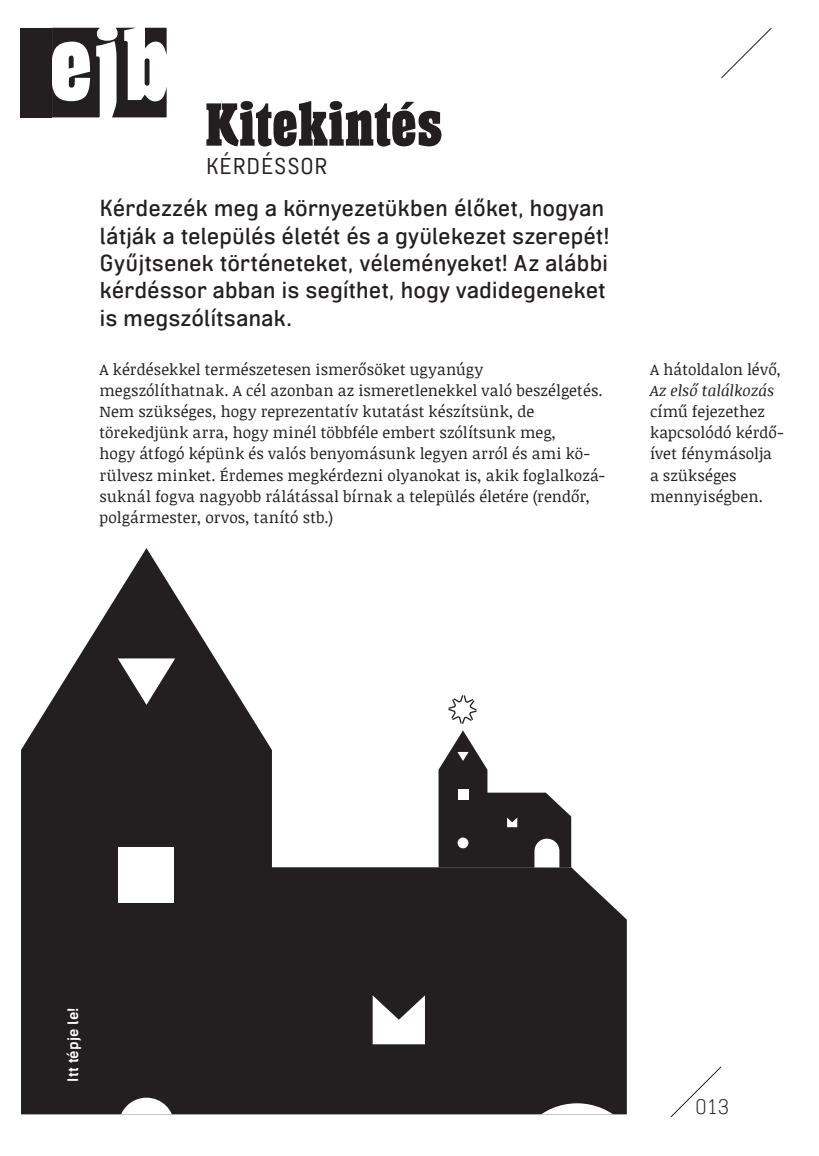
<style>
.page{position:relative;width:819px;height:1156px;background:#fff}
.page>*{position:absolute;margin:0;border:0;box-sizing:border-box;transform-origin:0 0}
.t1{font:58.8px "Hansen";letter-spacing:.005em;color:#231f20}
.t2{font:500 22.75px/27.5px "KH Sans Pro";letter-spacing:-.005em;color:#231f20}
.t3{font:22.75px "KH Sans Pro";letter-spacing:.015em;color:#231f20}
.t4{font:300 21px "KH Sans Pro";color:#231f20}
.t5{font:15.58px/21.2px "Noticia Text";letter-spacing:.01em;color:#231f20}
.t6{font:italic 15.58px "Noticia Text";color:#231f20}
.t7{font:700 14.7px "KH Sans Pro";letter-spacing:.01em;color:#fff}
</style>
<div class="page">
<svg style="left:721px;top:27px;width:51px;height:52px"></svg>
<svg style="left:670px;top:1066px;width:51px;height:51px"></svg>
<svg style="left:21px;top:548px;width:605px;height:566px;fill:#231f20"></svg>
<svg style="left:118px;top:658px;width:57px;height:47px"></svg>
<svg style="left:119px;top:1098px;width:55px;height:16px"></svg>
<svg style="left:513px;top:1103px;width:113px;height:11px"></svg>
<svg style="left:372px;top:995px;width:53px;height:49px"></svg>
<div style="left:119px;top:847px;width:55px;height:56px;background:#fff"></div>
<svg style="left:438px;top:730px;width:133px;height:137px"></svg>
<div style="left:457px;top:789px;width:11px;height:11px;background:#fff"></div>
<svg style="left:448px;top:695px;width:28px;height:29px"></svg>
<svg style="left:52px;top:28px;width:115px;height:89px"></svg>
<div style="left:21px;top:28px;width:31px;height:89px;background:#231f20"></div>
<div style="left:166px;top:55px;width:13px;height:32px;background:#fff"></div>
<div style="left:136px;top:14px;width:8px;height:39px;background:#fff"></div>
<div style="left:100px;top:24px;width:15px;height:6px;background:#fff"></div>
<h1 class="t1" style="left:206px;top:92px;width:238px">Kitekintés</h1>
<h2 class="t3" style="left:206px;top:152px;width:123px">KÉRDÉSSOR</h2>
<h2 class="t2" style="left:99px;top:195px;width:511px">Kérdezzék meg a környezetükben élőket, hogyan látják a település életét és a gyülekezet szerepét!<br>Gyűjtsenek történeteket, véleményeket! Az alábbi kérdéssor abban is segíthet, hogy vadidegeneket is megszólítsanak.</h2>
<p class="t5" style="left:99px;top:358px;width:507px">A kérdésekkel természetesen ismerősöket ugyanúgy megszólíthatnak. A cél azonban az ismeretlenekkel való beszélgetés.<br>Nem szükséges, hogy reprezentatív kutatást készítsünk, de törekedjünk arra, hogy minél többféle embert szólítsunk meg,<br>hogy átfogó képünk és valós benyomásunk legyen arról és ami kö&shy;rülvesz minket. Érdemes megkérdezni olyanokat is, akik foglalkozá&shy;suknál fogva nagyobb rálátással bírnak a település életére (rendőr, polgármester, orvos, tanító stb.)</p>
<p class="t5" style="left:650px;top:358px;width:132px">A hátoldalon lévő,</p>
<p class="t6" style="left:650px;top:379px;width:125px">Az első találkozás</p>
<p class="t5" style="left:650px;top:400px;width:135px">című fejezethez kapcsolódó kérdő&shy;ívet fénymásolja a szükséges mennyiségben.</p>
<p class="t7" style="left:63px;top:1082px;width:76px;rotate:-90deg">Itt tépje le!</p>
<h3 class="t4" style="left:695px;top:1093px;width:36px">013</h3>
</div>
